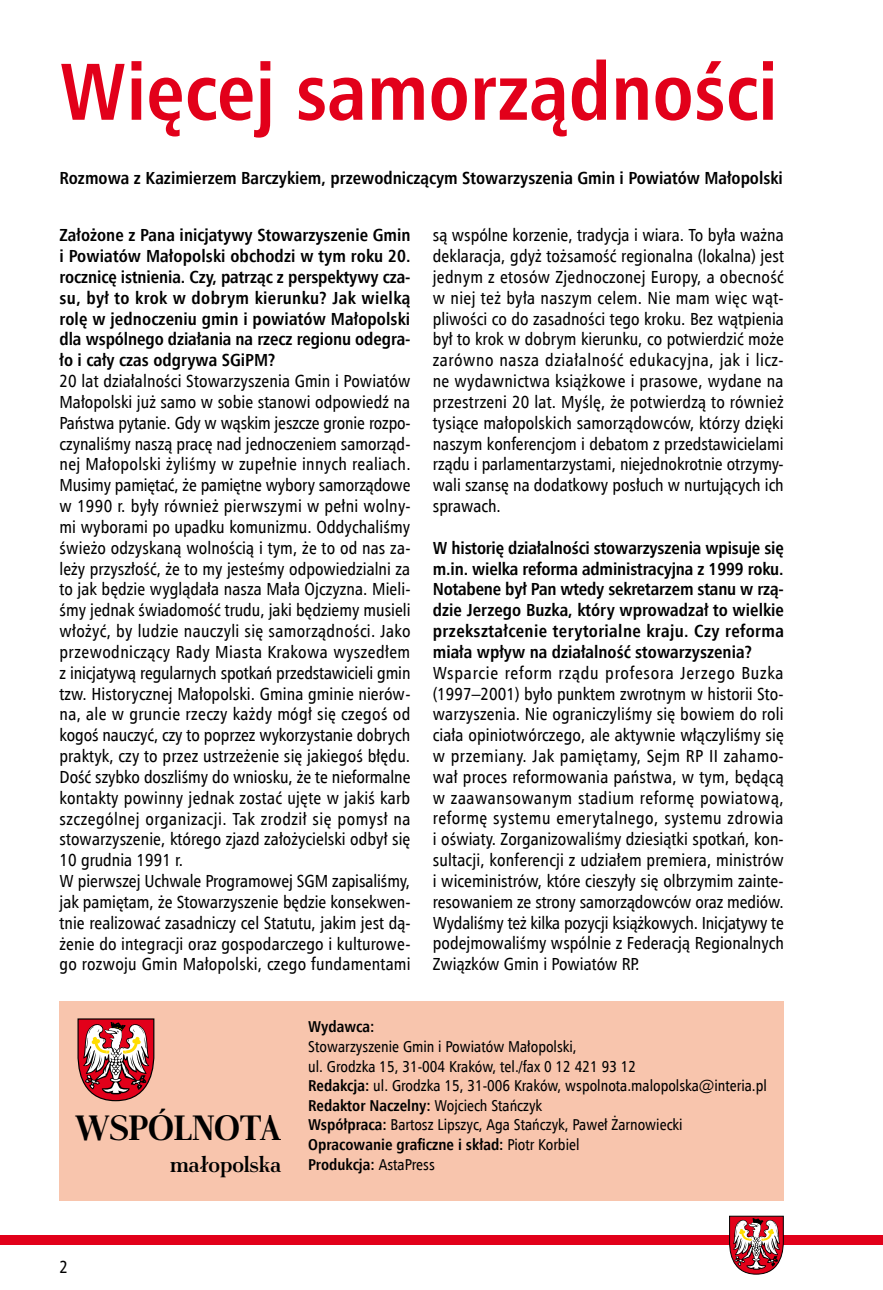
<style>
.page{position:relative;width:883px;height:1290px;background:#fff}
.page>*{position:absolute;margin:0;border:0;box-sizing:border-box;transform-origin:0 0}
.t1{font:700 80.5px "Humnst 777 Cn EU";color:#e2001a}
.t2{font:700 35px "Ant Polt Semi Cond";color:#000}
.t3{font:700 22.75px "Ant Polt Semi Cond";color:#000}
.t4{font:17.5px/20.8px "Humnst 777 Cn EU";letter-spacing:.005em;color:#000;text-align:justify}
.t5{font:700 17.5px/20.8px "Humnst 777 Cn EU";color:#000;text-align:justify}
.t6{font:15.75px/19.6px "Humnst 777 Cn EU";color:#000}
.t7{font:700 15.75px "Humnst 777 Cn EU";color:#000}
.s1{font-weight:700}
</style>
<div class="page">
<div style="left:0;top:1235px;width:883px;height:10px;background:#e2001a"></div>
<div style="left:60px;top:1001px;width:724px;height:199px;background:#f8c5ad"></div>
<svg style="left:77px;top:1018px;width:77px;height:83px;background:#bb6061"></svg>
<svg style="left:729px;top:1215px;width:55px;height:60px"></svg>
<h1 class="t1" style="left:60px;top:41px;width:720px">Więcej samorządności</h1>
<p class="t5" style="left:60px;top:168px;width:725px">Rozmowa z Kazimierzem Barczykiem, przewodniczącym Stowarzyszenia Gmin i Powiatów Małopolski</p>
<p class="t5" style="left:60px;top:225px;width:353px">Założone z Pana inicjatywy Stowarzyszenie Gmin i Powiatów Małopolski obchodzi w tym roku 20. rocznicę istnienia. Czy, patrząc z perspektywy cza&shy;su, był to krok w dobrym kierunku? Jak wielką rolę w jednoczeniu gmin i powiatów Małopolski dla wspólnego działania na rzecz regionu odegra&shy;ło i cały czas odgrywa SGiPM?</p>
<p class="t4" style="left:60px;top:370px;width:353px;text-align:left">20 lat działalności Stowarzyszenia Gmin i Powiatów Małopolski już samo w sobie stanowi odpowiedź na Państwa pytanie. Gdy w wąskim jeszcze gronie rozpo&shy;czynaliśmy naszą pracę nad jednoczeniem samorząd&shy;nej Małopolski żyliśmy w zupełnie innych realiach.<br>Musimy pamiętać, że pamiętne wybory samorządowe w 1990 r. były również pierwszymi w pełni wolny&shy;mi wyborami po upadku komunizmu. Oddychaliśmy świeżo odzyskaną wolnością i tym, że to od nas za&shy;leży przyszłość, że to my jesteśmy odpowiedzialni za to jak będzie wyglądała nasza Mała Ojczyzna. Mieli&shy;śmy jednak świadomość trudu, jaki będziemy musieli włożyć, by ludzie nauczyli się samorządności. Jako przewodniczący Rady Miasta Krakowa wyszedłem z inicjatywą regularnych spotkań przedstawicieli gmin tzw. Historycznej Małopolski. Gmina gminie nierów&shy;na, ale w gruncie rzeczy każdy mógł się czegoś od kogoś nauczyć, czy to poprzez wykorzystanie dobrych praktyk, czy to przez ustrzeżenie się jakiegoś błędu.<br>Dość szybko doszliśmy do wniosku, że te nieformalne kontakty powinny jednak zostać ujęte w jakiś karb szczególnej organizacji. Tak zrodził się pomysł na stowarzyszenie, którego zjazd założycielski odbył się 10 grudnia 1991 r.<br>W pierwszej Uchwale Programowej SGM zapisaliśmy, jak pamiętam, że Stowarzyszenie będzie konsekwen&shy;tnie realizować zasadniczy cel Statutu, jakim jest dą&shy;żenie do integracji oraz gospodarczego i kulturowe&shy;go rozwoju Gmin Małopolski, czego fundamentami</p>
<p class="t4" style="left:433px;top:225px;width:353px">są wspólne korzenie, tradycja i wiara. To była ważna deklaracja, gdyż tożsamość regionalna (lokalna) jest jednym z etosów Zjednoczonej Europy, a obecność w niej też była naszym celem. Nie mam więc wąt&shy;pliwości co do zasadności tego kroku. Bez wątpienia był to krok w dobrym kierunku, co potwierdzić może zarówno nasza działalność edukacyjna, jak i licz&shy;ne wydawnictwa książkowe i prasowe, wydane na przestrzeni 20 lat. Myślę, że potwierdzą to również tysiące małopolskich samorządowców, którzy dzięki naszym konferencjom i debatom z przedstawicielami rządu i parlamentarzystami, niejednokrotnie otrzymy&shy;wali szansę na dodatkowy posłuch w nurtujących ich sprawach.</p>
<p class="t5" style="left:433px;top:537px;width:353px">W historię działalności stowarzyszenia wpisuje się m.in. wielka reforma administracyjna z 1999 roku.<br>Notabene był Pan wtedy sekretarzem stanu w rzą&shy;dzie Jerzego Buzka, który wprowadzał to wielkie przekształcenie terytorialne kraju. Czy reforma miała wpływ na działalność stowarzyszenia?</p>
<p class="t4" style="left:433px;top:662px;width:353px">Wsparcie reform rządu profesora Jerzego Buzka (1997–2001) było punktem zwrotnym w historii Sto&shy;warzyszenia. Nie ograniczyliśmy się bowiem do roli ciała opiniotwórczego, ale aktywnie włączyliśmy się w przemiany. Jak pamiętamy, Sejm RP II zahamo&shy;wał proces reformowania państwa, w tym, będącą w zaawansowanym stadium reformę powiatową, reformę systemu emerytalnego, systemu zdrowia i oświaty. Zorganizowaliśmy dziesiątki spotkań, kon&shy;sultacji, konferencji z udziałem premiera, ministrów i wiceministrów, które cieszyły się olbrzymim zainte&shy;resowaniem ze strony samorządowców oraz mediów.<br>Wydaliśmy też kilka pozycji książkowych. Inicjatywy te podejmowaliśmy wspólnie z Federacją Regionalnych Związków Gmin i Powiatów RP.</p>
<h2 class="t2" style="left:75px;top:1102px;width:207px">WSPÓLNOTA</h2>
<h3 class="t3" style="left:170px;top:1147px;width:113px">małopolska</h3>
<p class="t7" style="left:308px;top:1017px;width:68px">Wydawca:</p>
<p class="t6" style="left:308px;top:1036px;width:460px">Stowarzyszenie Gmin i Powiatów Małopolski,<br>ul. Grodzka 15, 31-004 Kraków, tel./fax 0 12 421 93 12<br><span class="s1">Redakcja:</span> ul. Grodzka 15, 31-006 Kraków, wspolnota.malopolska@interia.pl <span class="s1">Redaktor Naczelny:</span> Wojciech Stańczyk<br><span class="s1">Współpraca:</span> Bartosz Lipszyc, Aga Stańczyk, Paweł Żarnowiecki <span class="s1">Opracowanie graficzne i skład:</span> Piotr Korbiel<br><span class="s1">Produkcja:</span> AstaPress</p>
</div>
